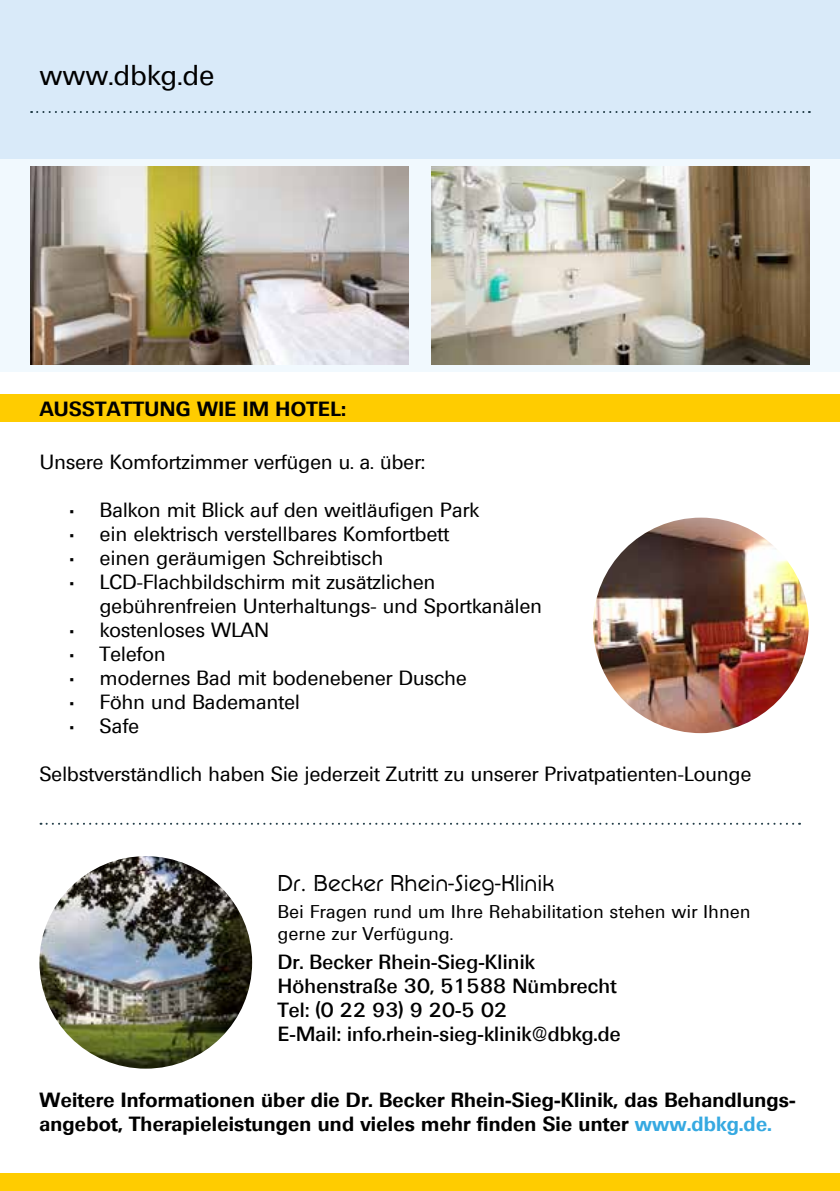
<style>
.page{position:relative;width:840px;height:1191px;background:#fff}
.page>*{position:absolute;margin:0;border:0;box-sizing:border-box;transform-origin:0 0}
.t1{font:28px "Ultimate";letter-spacing:.02em;color:#000}
.t2{font:300 24px "Pump NEU";letter-spacing:.03em;color:#000}
.t3{font:20px/24px "Ultimate";letter-spacing:.01em;color:#000}
.t4{font:600 20px/24px "Ultimate";letter-spacing:.01em;color:#000}
.t5{font:500 20px/24px "Ultimate";letter-spacing:.01em;color:#000}
.t6{font:18px/21.6px "Ultimate";letter-spacing:.03em;color:#000}
.s1{font-weight:600}
.s2{color:#36a9e1}
</style>
<div class="page">
<div style="left:0;top:0;width:839px;height:179px;background:#d9eaf9"></div>
<div style="left:0;top:1174px;width:839px;height:17px;background:#fc0"></div>
<div style="left:0;top:159px;width:839px;height:212px;background:#f1f9fe"></div>
<img style="left:592px;top:517px;width:216px;height:216px;border-radius:108px">
<div style="left:0;top:394px;width:839px;height:27px;background:#fc0"></div>
<svg style="left:31px;top:111px;width:778px;height:2px"></svg>
<img style="left:30px;top:167px;width:378px;height:198px">
<img style="left:431px;top:166px;width:378px;height:198px">
<svg style="left:40px;top:822px;width:759px;height:2px"></svg>
<img style="left:39px;top:856px;width:213px;height:212px;border-radius:106px">
<h1 class="t1" style="left:40px;top:58px;width:176px">www.dbkg.de</h1>
<p class="t4" style="left:40px;top:397px;width:307px">ausstattung wie im hotel:</p>
<p class="t3" style="left:40px;top:449px;width:386px">Unsere Komfortzimmer verfügen u. a. über:</p>
<p class="t3" style="left:70px;top:497px;width:410px"><span class="s1">•</span> Balkon mit Blick auf den weitläufigen Park</p>
<p class="t3" style="left:70px;top:521px;width:380px"><span class="s1">•</span> ein elektrisch verstellbares Komfortbett</p>
<p class="t3" style="left:70px;top:545px;width:315px"><span class="s1">•</span> einen geräumigen Schreibtisch</p>
<p class="t3" style="left:100px;top:569px;width:443px;text-indent:-30px"><span class="s1">•</span> LCD-Flachbildschirm mit zusätzlichen gebührenfreien Unterhaltungs- und Sportkanälen</p>
<p class="t3" style="left:70px;top:617px;width:200px"><span class="s1">•</span> kostenloses WLAN</p>
<p class="t3" style="left:70px;top:641px;width:97px"><span class="s1">•</span> Telefon</p>
<p class="t3" style="left:70px;top:665px;width:398px"><span class="s1">•</span> modernes Bad mit bodenebener Dusche</p>
<p class="t3" style="left:70px;top:689px;width:231px"><span class="s1">•</span> Föhn und Bademantel</p>
<p class="t3" style="left:70px;top:713px;width:71px"><span class="s1">•</span> Safe</p>
<p class="t3" style="left:40px;top:761px;width:712px">Selbstverständlich haben Sie jederzeit Zutritt zu unserer Privatpatienten-Lounge</p>
<p class="t2" style="left:278px;top:869px;width:277px">Dr. Becker Rhein-Sieg-Klinik</p>
<p class="t6" style="left:278px;top:900px;width:474px">Bei Fragen rund um Ihre Rehabilitation stehen wir Ihnen gerne zur Verfügung.</p>
<p class="t5" style="left:278px;top:950px;width:344px">Dr. Becker Rhein-Sieg-Klinik<br>Höhenstraße 30, 51588 Nümbrecht<br>Tel: (0 22 93) 9 20-5 02<br>E-Mail: info.rhein-sieg-klinik@dbkg.de</p>
<p class="t4" style="left:39px;top:1088px;width:757px">Weitere Informationen über die Dr. Becker Rhein-Sieg-Klinik, das Behandlungs&shy;angebot, Therapieleistungen und vieles mehr finden Sie unter <span class="s2">www.dbkg.de.</span></p>
</div>
